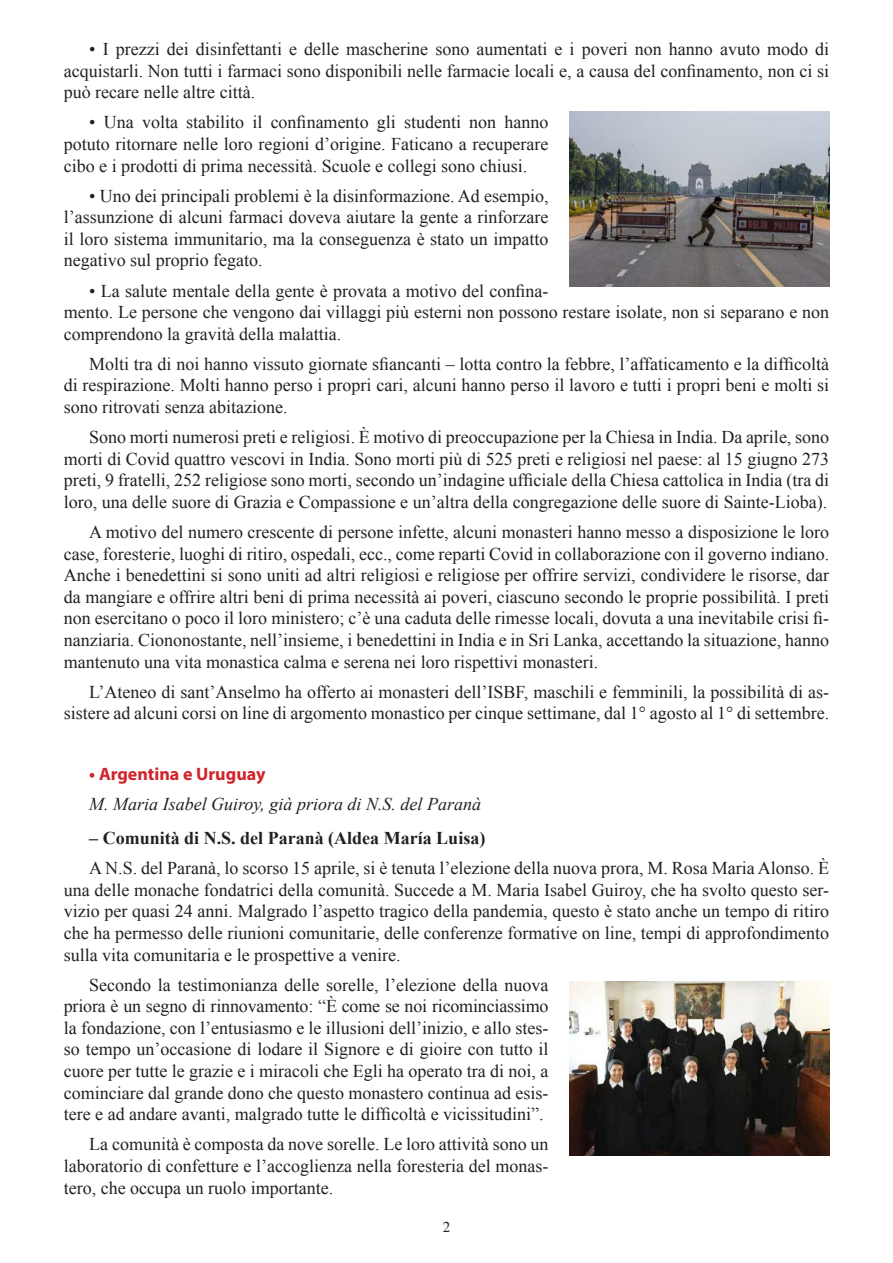
<style>
.page{position:relative;width:893px;height:1263px;background:#fff}
.page>*{position:absolute;margin:0;border:0;box-sizing:border-box;transform-origin:0 0}
.Texte{font:18px/21.6px "Times New Roman";color:#231f20;text-align:justify}
.Texte-2{font:italic 18px "Times New Roman";color:#231f20}
.Texte-3{font:700 18px "Times New Roman";color:#231f20}
.Texte-4{font:700 18px "Myriad Pro";color:#d1232a}
.t1{font:15px "Times";color:#231f20}
</style>
<div class="page">
<img style="left:570px;top:112px;width:259px;height:174px">
<img style="left:570px;top:981px;width:259px;height:174px">
<p class="Texte" style="left:64px;top:38px;width:767px;text-indent:26px">• I prezzi dei disinfettanti e delle mascherine sono aumentati e i poveri non hanno avuto modo di acquistarli. Non tutti i farmaci sono disponibili nelle farmacie locali e, a causa del confinamento, non ci si può recare nelle altre città.</p>
<p class="Texte" style="left:64px;top:111px;width:486px;text-indent:26px">• Una volta stabilito il confinamento gli studenti non hanno potuto ritornare nelle loro regioni d’origine. Faticano a recuperare cibo e i prodotti di prima necessità. Scuole e collegi sono chiusi.</p>
<p class="Texte" style="left:64px;top:184px;width:486px;text-indent:26px">• Uno dei principali problemi è la disinformazione. Ad esempio, l’assunzione di alcuni farmaci doveva aiutare la gente a rinforzare il loro sistema immunitario, ma la conseguenza è stato un impatto negativo sul proprio fegato.</p>
<p class="Texte" style="left:64px;top:279px;width:767px;text-align:left;text-indent:26px">• La salute mentale della gente è provata a motivo del confina-<br>mento. Le persone che vengono dai villaggi più esterni non possono restare isolate, non si separano e non comprendono la gravità della malattia.</p>
<p class="Texte" style="left:64px;top:353px;width:767px;text-indent:26px">Molti tra di noi hanno vissuto giornate sfiancanti – lotta contro la febbre, l’affaticamento e la difficoltà di respirazione. Molti hanno perso i propri cari, alcuni hanno perso il lavoro e tutti i propri beni e molti si sono ritrovati senza abitazione.</p>
<p class="Texte" style="left:64px;top:426px;width:767px;text-indent:26px">Sono morti numerosi preti e religiosi. È motivo di preoccupazione per la Chiesa in India. Da aprile, sono morti di Covid quattro vescovi in India. Sono morti più di 525 preti e religiosi nel paese: al 15 giugno 273 preti, 9 fratelli, 252 religiose sono morti, secondo un’indagine ufficiale della Chiesa cattolica in India (tra di loro, una delle suore di Grazia e Compassione e un’altra della congregazione delle suore di Sainte-Lioba).</p>
<p class="Texte" style="left:64px;top:521px;width:767px;text-indent:26px">A motivo del numero crescente di persone infette, alcuni monasteri hanno messo a disposizione le loro case, foresterie, luoghi di ritiro, ospedali, ecc., come reparti Covid in collaborazione con il governo indiano.<br>Anche i benedettini si sono uniti ad altri religiosi e religiose per offrire servizi, condividere le risorse, dar da mangiare e offrire altri beni di prima necessità ai poveri, ciascuno secondo le proprie possibilità. I preti non esercitano o poco il loro ministero; c’è una caduta delle rimesse locali, dovuta a una inevitabile crisi fi&shy;nanziaria. Ciononostante, nell’insieme, i benedettini in India e in Sri Lanka, accettando la situazione, hanno mantenuto una vita monastica calma e serena nei loro rispettivi monasteri.</p>
<p class="Texte" style="left:64px;top:681px;width:767px;text-align:right">L’Ateneo di sant’Anselmo ha offerto ai monasteri dell’ISBF, maschili e femminili, la possibilità di as&shy;sistere ad alcuni corsi on line di argomento monastico per cinque settimane, dal 1° agosto al 1° di settembre.</p>
<p class="Texte-4" style="left:89px;top:762px;width:178px">• Argentina e Uruguay</p>
<p class="Texte-2" style="left:89px;top:791px;width:393px">M. Maria Isabel Guiroy, già priora di N.S. del Paranà</p>
<p class="Texte-3" style="left:89px;top:825px;width:398px">– Comunità di N.S. del Paranà (Aldea María Luisa)</p>
<p class="Texte" style="left:64px;top:857px;width:767px;text-indent:26px">A N.S. del Paranà, lo scorso 15 aprile, si è tenuta l’elezione della nuova prora, M. Rosa Maria Alonso. È una delle monache fondatrici della comunità. Succede a M. Maria Isabel Guiroy, che ha svolto questo ser&shy;vizio per quasi 24 anni. Malgrado l’aspetto tragico della pandemia, questo è stato anche un tempo di ritiro che ha permesso delle riunioni comunitarie, delle conferenze formative on line, tempi di approfondimento sulla vita comunitaria e le prospettive a venire.</p>
<p class="Texte" style="left:64px;top:973px;width:486px;text-indent:26px">Secondo la testimonianza delle sorelle, l’elezione della nuova priora è un segno di rinnovamento: “È come se noi ricominciassimo la fondazione, con l’entusiasmo e le illusioni dell’inizio, e allo stes&shy;so tempo un’occasione di lodare il Signore e di gioire con tutto il cuore per tutte le grazie e i miracoli che Egli ha operato tra di noi, a cominciare dal grande dono che questo monastero continua ad esis&shy;tere e ad andare avanti, malgrado tutte le difficoltà e vicissitudini”.</p>
<p class="Texte" style="left:64px;top:1133px;width:486px;text-indent:26px">La comunità è composta da nove sorelle. Le loro attività sono un laboratorio di confetture e l’accoglienza nella foresteria del monas&shy;tero, che occupa un ruolo importante.</p>
<p class="t1" style="left:443px;top:1213px;width:9px">2</p>
</div>
